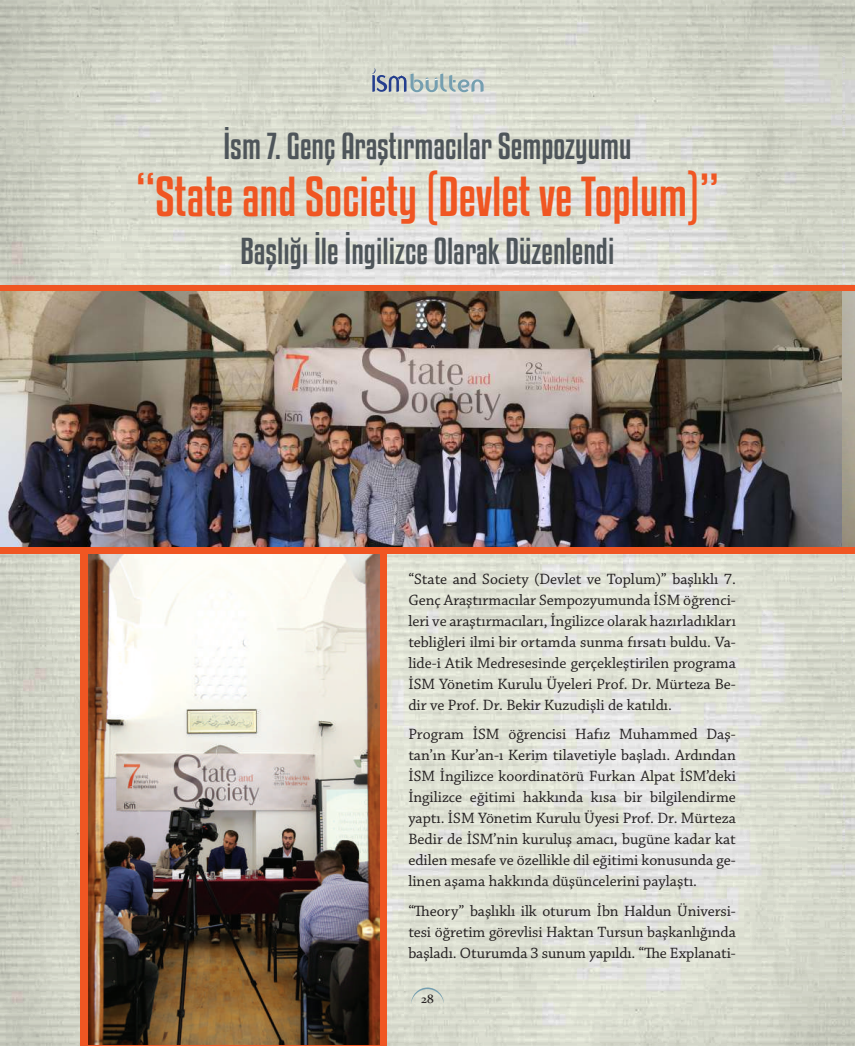
<style>
.page{position:relative;width:855px;height:1046px;background:#fff}
.page>*{position:absolute;margin:0;border:0;box-sizing:border-box;transform-origin:0 0}
.t1{font:49.5px "Kenyan Coffee Rg";color:#f05622}
.t2{font:33px "Kenyan Coffee Rg";color:#4e555a}
.t3{font:15.75px/21px "Chaparral Pro";color:#231f20;text-align:justify}
.t4{font:12.3px "Constantia";color:#231f20}
</style>
<div class="page">
<img style="left:0;top:0;width:843px;height:1046px">
<div style="left:81px;top:549px;width:306px;height:497px;background:#f05622"></div>
<img style="left:88px;top:554px;width:291px;height:490px">
<img style="left:843px;top:0;width:12px;height:1046px">
<div style="left:0;top:285px;width:855px;height:268px;background:#f05622"></div>
<img style="left:0;top:291px;width:855px;height:256px">
<svg style="left:371px;top:68px;width:112px;height:24px;background:#b6c2c4"></svg>
<svg style="left:411px;top:988px;width:33px;height:16px"></svg>
<h2 class="t2" style="left:223px;top:126px;width:409px">İsm 7. Genç Araştırmacılar Sempozyumu</h2>
<h1 class="t1" style="left:136px;top:167px;width:584px">“State and Society (Devlet ve Toplum)”</h1>
<h2 class="t2" style="left:240px;top:231px;width:375px">Başlığı İle İngilizce Olarak Düzenlendi</h2>
<p class="t3" style="left:408px;top:569px;width:329px">“State and Society (Devlet ve Toplum)” başlıklı 7.<br>Genç Araştırmacılar Sempozyumunda İSM öğrenci&shy;leri ve araştırmacıları, İngilizce olarak hazırladıkları tebliğleri ilmi bir ortamda sunma fırsatı buldu. Va&shy;lide-i Atik Medresesinde gerçekleştirilen programa İSM Yönetim Kurulu Üyeleri Prof. Dr. Mürteza Be&shy;dir ve Prof. Dr. Bekir Kuzudişli de katıldı.</p>
<p class="t3" style="left:408px;top:724px;width:329px">Program İSM öğrencisi Hafız Muhammed Daş&shy;tan’ın Kur’an-ı Kerim tilavetiyle başladı. Ardından İSM İngilizce koordinatörü Furkan Alpat İSM’deki İngilizce eğitimi hakkında kısa bir bilgilendirme yaptı. İSM Yönetim Kurulu Üyesi Prof. Dr. Mürteza Bedir de İSM’nin kuruluş amacı, bugüne kadar kat edilen mesafe ve özellikle dil eğitimi konusunda ge&shy;linen aşama hakkında düşüncelerini paylaştı.</p>
<p class="t3" style="left:408px;top:901px;width:329px">“Theory” başlıklı ilk oturum İbn Haldun Üniversi&shy;tesi öğretim görevlisi Haktan Tursun başkanlığında başladı. Oturumda 3 sunum yapıldı. “The Explanati-</p>
<p class="t4" style="left:421px;top:991px;width:14px">28</p>
</div>
